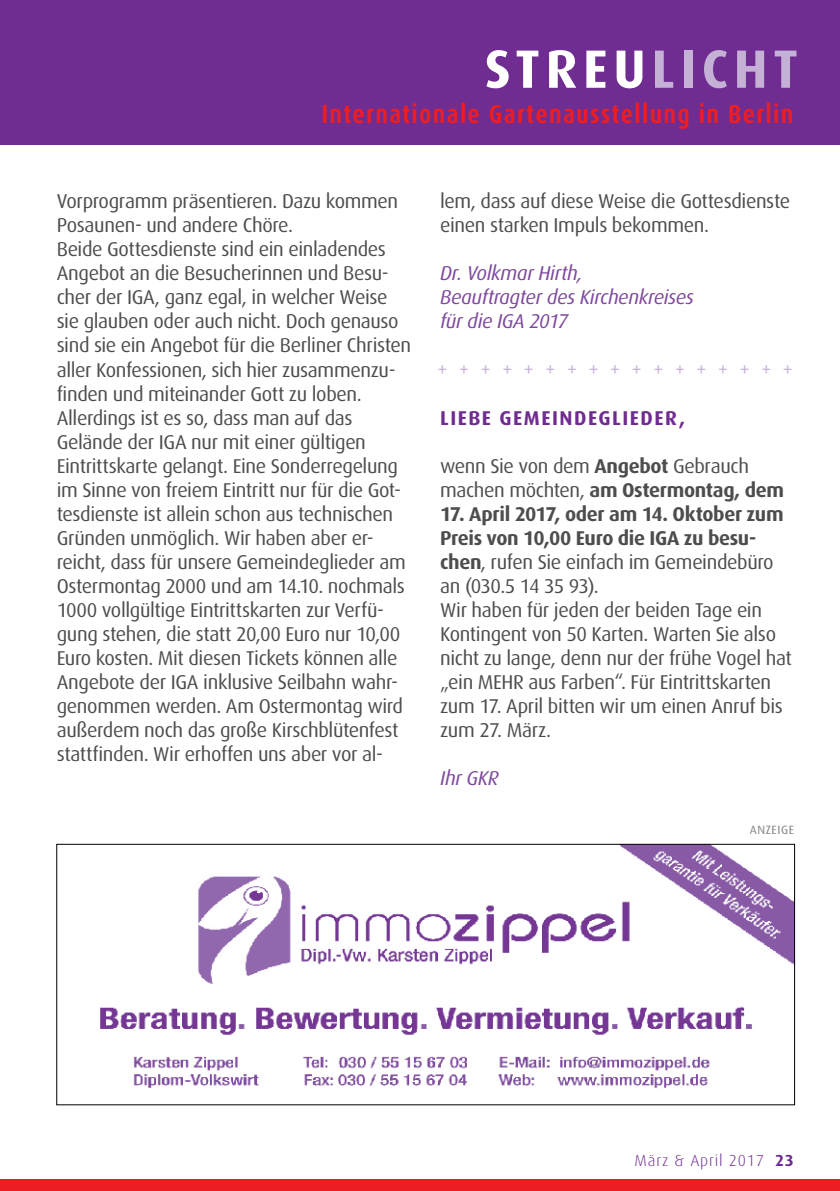
<style>
.page{position:relative;width:840px;height:1191px;background:#fff}
.page>*{position:absolute;margin:0;border:0;box-sizing:border-box;transform-origin:0 0}
.t1{font:700 54px "Dax";letter-spacing:.1em;color:#fff}
.t2{font:700 26px "Dax Condensed";letter-spacing:.05em;color:#ed1d24}
.t3{font:20px/24px "Dax";letter-spacing:-.02em;color:#4d4d4f}
.t4{font:italic 20px/24px "Dax";letter-spacing:-.02em;color:#7e499d}
.t5{font:700 20px "Dax";letter-spacing:.075em;color:#6f2c91}
.t6{font:20px "Dax";color:#c5b1d6}
.t7{font:300 16px "Dax";letter-spacing:.05em;color:#6f2c91}
.t8{font:12px "Dax";letter-spacing:.05em;color:#808285}
.s1{color:#c5b1d6}
.s2{font-weight:700}
</style>
<div class="page">
<div style="left:0;top:1179px;width:839px;height:12px;background:#ed1d24"></div>
<div style="left:0;top:0;width:839px;height:145px;background:#6f2c91"></div>
<img style="left:100px;top:846px;width:692px;height:242px">
<div style="left:56px;top:844px;width:738px;height:261px;border:1px solid #000"></div>
<h1 class="t1" style="left:484px;top:39px;width:315px">Streu<span class="s1">licht</span></h1>
<h2 class="t2" style="left:321px;top:99px;width:473px">Internationale Gartenausstellung in Berlin</h2>
<p class="t3" style="left:57px;top:190px;width:356px">Vorprogramm präsentieren. Dazu kommen Posaunen- und andere Chöre.<br>Beide Gottesdienste sind ein einladendes Angebot an die Besucherinnen und Besu&shy;cher der IGA, ganz egal, in welcher Weise sie glauben oder auch nicht. Doch genauso sind sie ein Angebot für die Berliner Christen aller Konfessionen, sich hier zusammenzu&shy;finden und miteinander Gott zu loben.<br>Allerdings ist es so, dass man auf das Gelände der IGA nur mit einer gültigen Eintrittskarte gelangt. Eine Sonderregelung im Sinne von freiem Eintritt nur für die Got&shy;tesdienste ist allein schon aus technischen Gründen unmöglich. Wir haben aber er&shy;reicht, dass für unsere Gemeindeglieder am Ostermontag 2000 und am 14.10. nochmals 1000 vollgültige Eintrittskarten zur Verfü&shy;gung stehen, die statt 20,00 Euro nur 10,00<br>Euro kosten. Mit diesen Tickets können alle Angebote der IGA inklusive Seilbahn wahr&shy;genommen werden. Am Ostermontag wird außerdem noch das große Kirschblütenfest stattfinden. Wir erhoffen uns aber vor al-</p>
<p class="t3" style="left:440px;top:190px;width:351px">lem, dass auf diese Weise die Gottesdienste einen starken Impuls bekommen.</p>
<p class="t4" style="left:440px;top:262px;width:255px">Dr. Volkmar Hirth,<br>Beauftragter des Kirchenkreises für die IGA 2017</p>
<p class="t6" style="left:437px;top:358px;width:357px">+++++++++++++++++</p>
<p class="t5" style="left:440px;top:406px;width:246px">Liebe Gemeindeglieder,</p>
<p class="t3" style="left:440px;top:454px;width:345px">wenn Sie von dem <span class="s2">Angebot</span> Gebrauch machen möchten, <span class="s2">am Ostermontag, dem</span></p>
<p class="t3" style="left:440px;top:502px;width:353px"><span class="s2">17. April 2017, oder am 14. Oktober zum Preis von 10,00 Euro die IGA zu besu&shy;chen</span>, rufen Sie einfach im Gemeindebüro an (030.5 14 35 93).<br>Wir haben für jeden der beiden Tage ein Kontingent von 50 Karten. Warten Sie also nicht zu lange, denn nur der frühe Vogel hat „ein MEH R aus Farben“. Für Eintrittskarten zum 17. April bitten wir um einen Anruf bis zum 27. März.</p>
<p class="t4" style="left:440px;top:766px;width:60px">Ihr GKR</p>
<p class="t8" style="left:749px;top:823px;width:46px">ANZEIGE</p>
<p class="t7" style="left:634px;top:1151px;width:161px">März &amp; April 2017 <span class="s2">23</span></p>
</div>
